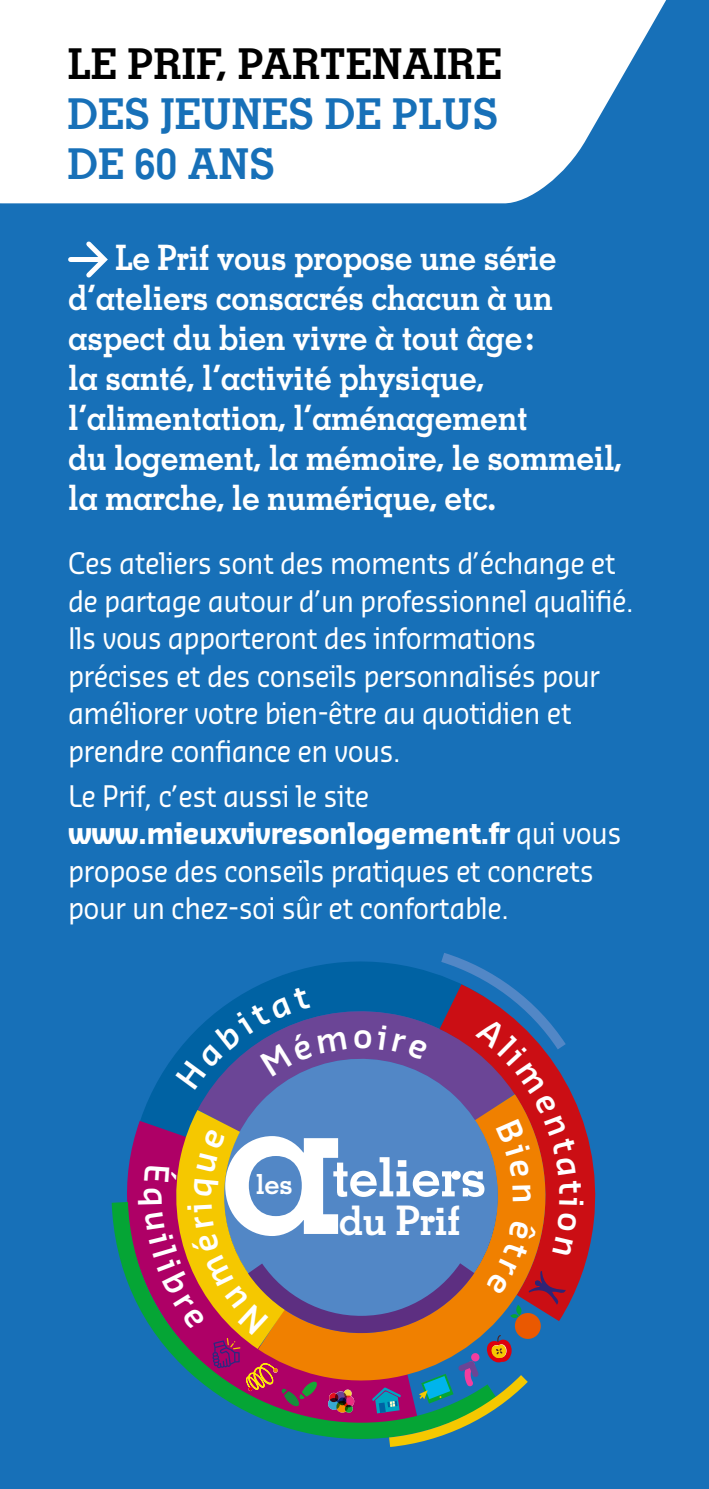
<style>
.page{position:relative;width:709px;height:1489px;background:#fff}
.page>*{position:absolute;margin:0;border:0;box-sizing:border-box;transform-origin:0 0}
.t1{font:700 54.25px "Memphis LT Pro";letter-spacing:-.02em;color:#fff}
.t2{font:700 42.5px/50px "Memphis LT Pro";color:#1770b8}
.t3{font:700 42.5px "Memphis LT Pro";color:#000}
.t4{font:700 40.75px "Memphis LT Pro";letter-spacing:-.02em;color:#fff}
.t5{font:700 35px/40px "Memphis LT Pro";letter-spacing:-.015em;color:#fff;scale:.92 1}
.t6{font:29px/37.5px "Sansa Pro";letter-spacing:-.02em;color:#fff;scale:.94 1}
.t7{font:700 29px "Sansa Std";letter-spacing:-.02em;color:#fff;scale:.94 1}
.s1{font-family:"Sansa Pro";font-weight:400}
.s2{font-size:27.75px}
</style>
<div class="page">
<div style="left:0;top:0;width:709px;height:1488px;background:#1770b8"></div>
<svg style="left:0;top:0;width:666px;height:204px;background:#e9f1f8"></svg>
<svg style="left:86px;top:241px;width:22px;height:37px"></svg>
<div style="left:71px;top:257px;width:29px;height:5px;background:#fff"></div>
<svg style="left:585px;top:1128px;width:11px;height:136px"></svg>
<svg style="left:111px;top:1185px;width:21px;height:108px"></svg>
<svg style="left:132px;top:1126px;width:6px;height:179px"></svg>
<svg style="left:138px;top:953px;width:446px;height:494px"></svg>
<h2 class="t3" style="left:67px;top:37px;width:436px">LE PRIF, PARTENAIRE</h2>
<h2 class="t2" style="left:67px;top:88px;width:432px">DES JEUNES DE PLUS<br>DE 60 ANS</h2>
<p class="t5" style="left:68px;top:237px;width:604px;text-indent:47px">Le Prif vous propose une série d’ateliers consacrés chacun à un aspect du bien vivre à tout âge:<br>la santé, l’activité physique, l’alimentation, l’aménagement<br>du logement, la mémoire, le sommeil, la marche, le numérique, etc.</p>
<p class="t6" style="left:68px;top:544px;width:603px">Ces ateliers sont des moments d’échange et de partage autour d’un professionnel qualifié.<br>Ils vous apporteront des informations précises et des conseils personnalisés pour améliorer votre bien-être au quotidien et prendre confiance en vous.</p>
<p class="t6" style="left:68px;top:776px;width:322px">Le Prif, c’est aussi le site</p>
<p class="t7" style="left:68px;top:814px;width:590px">www.mieuxvivresonlogement.fr <span class="s1">qui vous</span></p>
<p class="t6" style="left:68px;top:851px;width:561px">propose des conseils pratiques et concrets pour un chez-soi sûr et confortable.</p>
<h1 class="t1" style="left:256px;top:1142px;width:232px"><span class="s2">les</span> teliers</h1>
<h3 class="t4" style="left:339px;top:1195px;width:123px">du Prif</h3>
</div>
